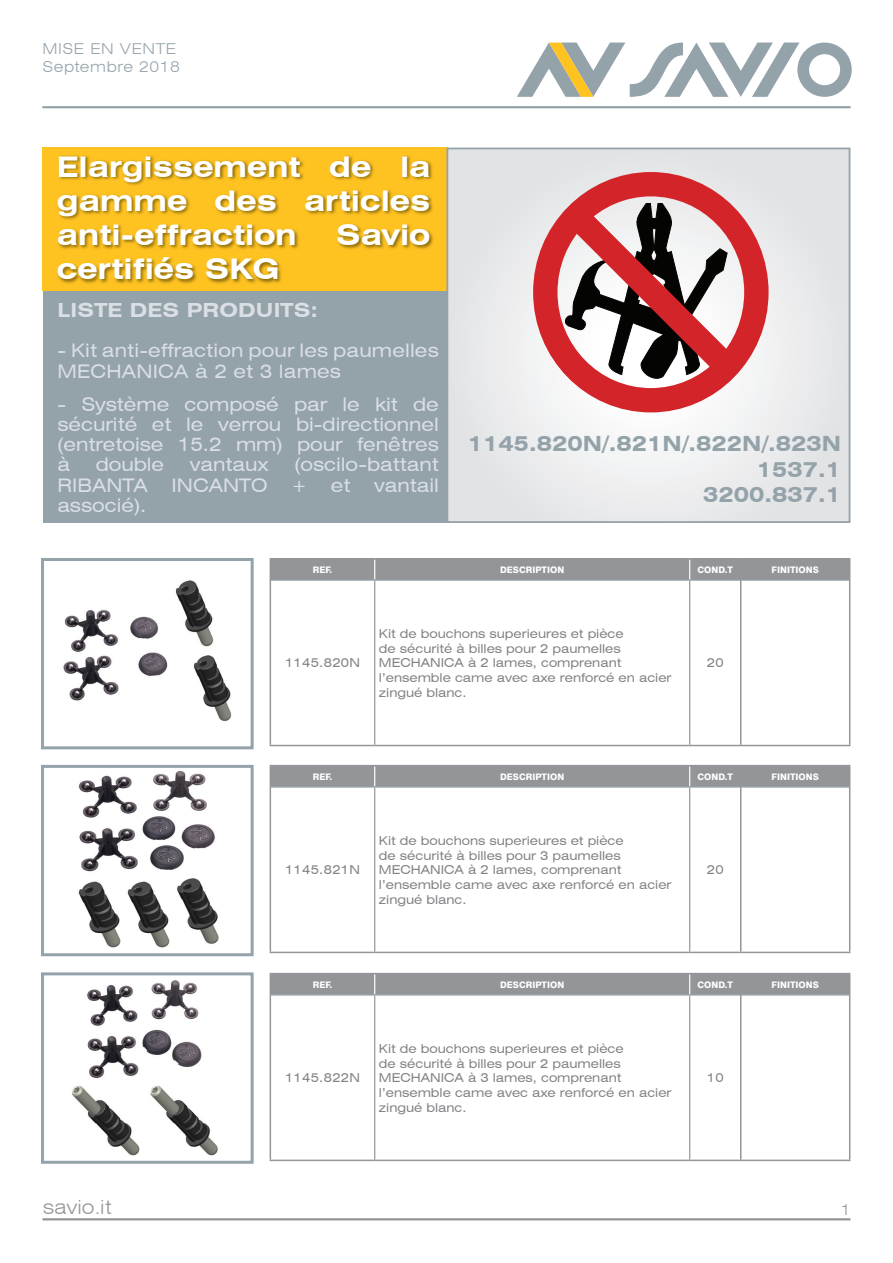
<style>
.page{position:relative;width:893px;height:1263px;background:#fff}
.page>*{position:absolute;margin:0;border:0;box-sizing:border-box;transform-origin:0 0}
.t1{font:700 expanded 28.5px/34.2px "Swiss 721 BT";color:#fff;text-align:justify}
.t2{font:700 expanded 21px/25.2px "Swiss 721 BT";color:#94a2aa;text-align:right}
.t3{font:700 expanded 19.5px "Swiss 721 BT";letter-spacing:.01em;color:#dadfe4}
.t4{font:300 expanded 19.5px "Swiss 721 BT";color:#939598}
.t5{font:expanded 18.75px/20.2px "Swiss 721 BT";color:#dadfe4}
.t6{font:300 expanded 15px/18px "Swiss 721 BT";letter-spacing:.04em;color:#94a2aa}
.t7{font:300 expanded 15px "Swiss 721 BT";color:#939598}
.t8{font:expanded 12.3px/14.7px "Swiss 721 BT";color:#808285}
.t9{font:expanded 12.3px "Swiss 721 BT";letter-spacing:.03em;color:#808285}
.t10{font:800 9px "Swiss 721 BT";color:#fff}
</style>
<div class="page">
<hr style="left:43px;top:1218px;width:807px;height:2px;background:#939598">
<svg style="left:517px;top:43px;width:335px;height:54px"></svg>
<div style="left:43px;top:291px;width:403px;height:232px;background:#94a2aa"></div>
<div style="left:43px;top:148px;width:405px;height:143px;background:#fec221"></div>
<img style="left:58px;top:155px;width:375px;height:129px">
<hr style="left:43px;top:106px;width:807px;height:2px;background:#94a2aa">
<div style="left:447px;top:148px;width:402px;height:374px;background:linear-gradient(to right,#eaebec,#ebebec)"></div>
<div style="left:446px;top:148px;width:404px;height:375px;border:2px solid #94a2aa"></div>
<div style="left:533px;top:172px;width:236px;height:240px;border:24px solid #d3242a;border-radius:50%"></div>
<svg style="left:542px;top:182px;width:221px;height:220px"></svg>
<hr style="left:271px;top:579px;width:104px;height:2px;background:#94a2aa">
<hr style="left:375px;top:579px;width:315px;height:2px;background:#94a2aa">
<hr style="left:690px;top:579px;width:50px;height:2px;background:#94a2aa">
<hr style="left:741px;top:579px;width:108px;height:2px;background:#94a2aa">
<hr style="left:270px;top:558px;width:105px;height:1px;background:#939598">
<hr style="left:375px;top:558px;width:315px;height:1px;background:#939598">
<hr style="left:690px;top:558px;width:51px;height:1px;background:#939598">
<hr style="left:741px;top:558px;width:109px;height:1px;background:#939598">
<div style="left:270px;top:559px;width:580px;height:21px;background:#939598"></div>
<hr style="left:270px;top:580px;width:1px;height:165px;background:#939598">
<hr style="left:740px;top:580px;width:1px;height:165px;background:#939598">
<hr style="left:849px;top:580px;width:1px;height:165px;background:#939598">
<hr style="left:270px;top:745px;width:105px;height:1px;background:#939598">
<hr style="left:375px;top:745px;width:315px;height:1px;background:#939598">
<hr style="left:690px;top:745px;width:51px;height:1px;background:#939598">
<hr style="left:741px;top:745px;width:109px;height:1px;background:#939598">
<hr style="left:374px;top:581px;width:1px;height:164px;background:#939598">
<hr style="left:689px;top:581px;width:1px;height:164px;background:#939598">
<img style="left:63px;top:580px;width:169px;height:142px">
<div style="left:41px;top:558px;width:213px;height:191px;border:3px solid #94a2aa"></div>
<img style="left:78px;top:771px;width:141px;height:177px">
<div style="left:41px;top:765px;width:213px;height:191px;border:3px solid #94a2aa"></div>
<img style="left:72px;top:980px;width:146px;height:176px">
<div style="left:41px;top:972px;width:213px;height:192px;border:3px solid #94a2aa"></div>
<hr style="left:271px;top:786px;width:104px;height:2px;background:#94a2aa">
<hr style="left:375px;top:786px;width:315px;height:2px;background:#94a2aa">
<hr style="left:690px;top:786px;width:50px;height:2px;background:#94a2aa">
<hr style="left:741px;top:786px;width:108px;height:2px;background:#94a2aa">
<hr style="left:270px;top:765px;width:105px;height:1px;background:#939598">
<hr style="left:375px;top:765px;width:315px;height:1px;background:#939598">
<hr style="left:690px;top:765px;width:51px;height:1px;background:#939598">
<hr style="left:741px;top:765px;width:109px;height:1px;background:#939598">
<div style="left:270px;top:766px;width:580px;height:21px;background:#939598"></div>
<hr style="left:270px;top:787px;width:1px;height:165px;background:#939598">
<hr style="left:740px;top:787px;width:1px;height:165px;background:#939598">
<hr style="left:849px;top:787px;width:1px;height:165px;background:#939598">
<hr style="left:270px;top:952px;width:105px;height:1px;background:#939598">
<hr style="left:375px;top:952px;width:315px;height:1px;background:#939598">
<hr style="left:690px;top:952px;width:51px;height:1px;background:#939598">
<hr style="left:741px;top:952px;width:109px;height:1px;background:#939598">
<hr style="left:374px;top:788px;width:1px;height:164px;background:#939598">
<hr style="left:689px;top:788px;width:1px;height:164px;background:#939598">
<div style="left:270px;top:973px;width:580px;height:22px;background:#939598"></div>
<hr style="left:270px;top:995px;width:1px;height:164px;background:#939598">
<hr style="left:740px;top:995px;width:1px;height:164px;background:#939598">
<hr style="left:849px;top:995px;width:1px;height:164px;background:#939598">
<hr style="left:270px;top:1159px;width:105px;height:2px;background:#939598">
<hr style="left:375px;top:1159px;width:315px;height:2px;background:#939598">
<hr style="left:690px;top:1159px;width:51px;height:2px;background:#939598">
<hr style="left:741px;top:1159px;width:109px;height:2px;background:#939598">
<hr style="left:374px;top:995px;width:1px;height:164px;background:#939598">
<hr style="left:689px;top:995px;width:1px;height:164px;background:#939598">
<p class="t6" style="left:43px;top:40px;width:139px">MISE EN VENTE<br>Septembre 2018</p>
<h1 class="t1" style="left:57px;top:149px;width:375px">Elargissement de la gamme des articles anti-effraction</h1>
<h1 class="t1" style="left:336px;top:218px;width:96px">Savio</h1>
<h1 class="t1" style="left:57px;top:252px;width:224px">certifiés SKG</h1>
<h3 class="t3" style="left:57px;top:298px;width:262px">LISTE DES PRODUITS:</h3>
<h3 class="t5" style="left:57px;top:340px;width:383px">- Kit anti-effraction pour les paumelles<br>MECHANICA à 2 et 3 lames</h3>
<h3 class="t5" style="left:57px;top:394px;width:383px;text-align:justify">- Système composé par le kit de sécurité et le verrou bi-directionnel (entretoise 15.2 mm) pour fenêtres à</h3>
<h3 class="t5" style="left:96px;top:454px;width:70px">double</h3>
<h3 class="t5" style="left:190px;top:454px;width:80px">vantaux</h3>
<h3 class="t5" style="left:294px;top:454px;width:146px">(oscilo-battant</h3>
<h3 class="t5" style="left:57px;top:475px;width:92px">RIBANTA</h3>
<h3 class="t5" style="left:172px;top:475px;width:98px">INCANTO</h3>
<h3 class="t5" style="left:291px;top:475px;width:17px">+</h3>
<h3 class="t5" style="left:331px;top:475px;width:21px">et</h3>
<h3 class="t5" style="left:374px;top:475px;width:66px">vantail</h3>
<h3 class="t5" style="left:57px;top:495px;width:90px">associé).</h3>
<h2 class="t2" style="left:468px;top:431px;width:375px">1145.820N/.821N/.822N/.823N<br>1537.1<br>3200.837.1</h2>
<p class="t10" style="left:313px;top:564px;width:21px">REF.</p>
<p class="t10" style="left:500px;top:564px;width:66px">DESCRIPTION</p>
<p class="t10" style="left:697px;top:564px;width:37px">COND.T</p>
<p class="t10" style="left:772px;top:564px;width:49px">FINITIONS</p>
<p class="t9" style="left:285px;top:656px;width:77px">1145.820N</p>
<p class="t8" style="left:379px;top:626px;width:294px">Kit de bouchons superieures et pièce<br>de sécurité à billes pour 2 paumelles<br>MECHANICA à 2 lames, comprenant l’ensemble came avec axe renforcé en acier zingué blanc.</p>
<p class="t8" style="left:707px;top:656px;width:18px">20</p>
<p class="t10" style="left:313px;top:771px;width:21px">REF.</p>
<p class="t10" style="left:500px;top:771px;width:66px">DESCRIPTION</p>
<p class="t10" style="left:697px;top:771px;width:37px">COND.T</p>
<p class="t10" style="left:772px;top:771px;width:49px">FINITIONS</p>
<p class="t9" style="left:285px;top:862px;width:77px">1145.821N</p>
<p class="t8" style="left:379px;top:833px;width:294px">Kit de bouchons superieures et pièce<br>de sécurité à billes pour 3 paumelles<br>MECHANICA à 2 lames, comprenant l’ensemble came avec axe renforcé en acier zingué blanc.</p>
<p class="t8" style="left:707px;top:862px;width:18px">20</p>
<p class="t10" style="left:313px;top:979px;width:21px">REF.</p>
<p class="t10" style="left:500px;top:979px;width:66px">DESCRIPTION</p>
<p class="t10" style="left:697px;top:979px;width:37px">COND.T</p>
<p class="t10" style="left:772px;top:979px;width:49px">FINITIONS</p>
<p class="t9" style="left:285px;top:1070px;width:77px">1145.822N</p>
<p class="t8" style="left:379px;top:1041px;width:294px">Kit de bouchons superieures et pièce<br>de sécurité à billes pour 2 paumelles<br>MECHANICA à 3 lames, comprenant l’ensemble came avec axe renforcé en acier zingué blanc.</p>
<p class="t8" style="left:707px;top:1070px;width:18px">10</p>
<h3 class="t4" style="left:43px;top:1195px;width:70px">savio.it</h3>
<p class="t7" style="left:841px;top:1200px;width:11px">1</p>
</div>
